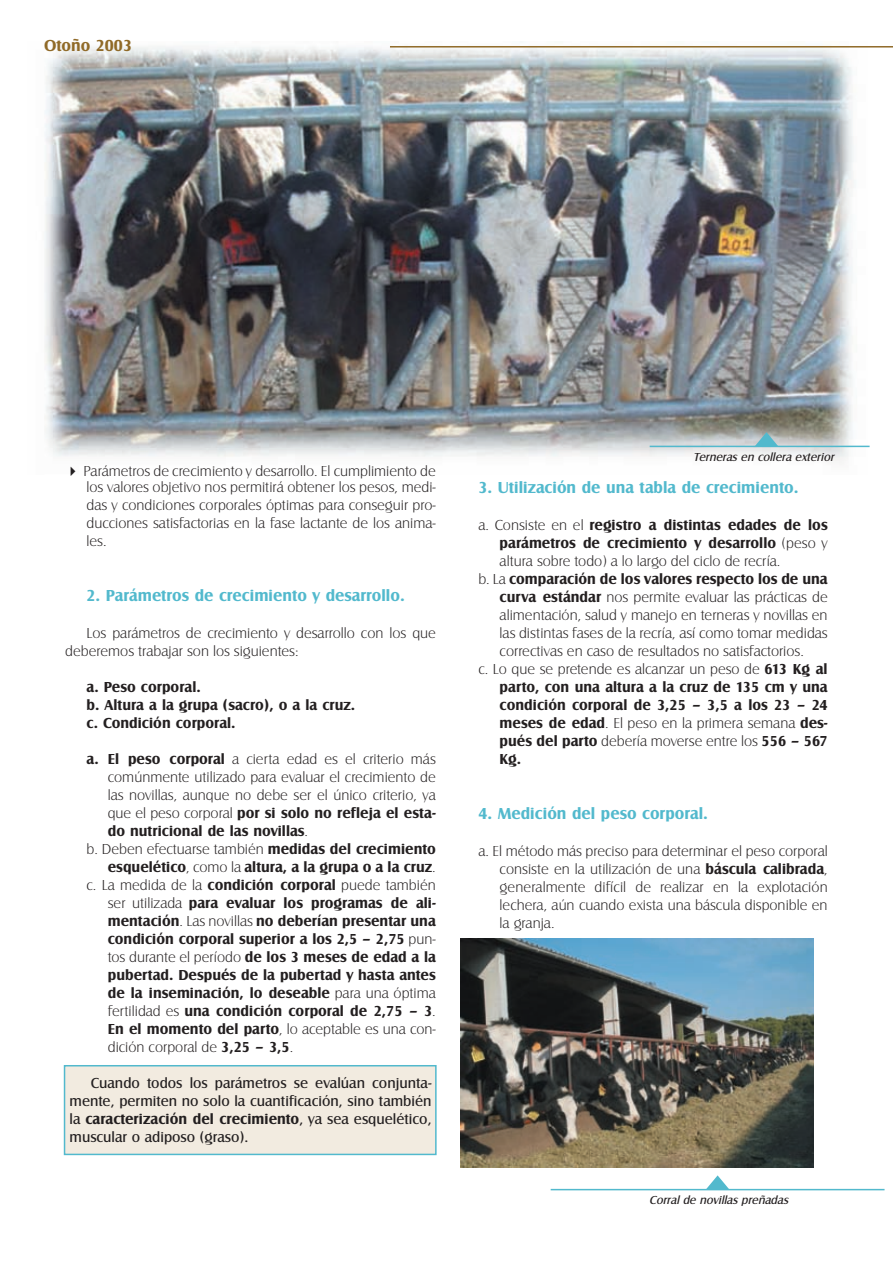
<style>
.page{position:relative;width:893px;height:1263px;background:#fff}
.page>*{position:absolute;margin:0;border:0;box-sizing:border-box;transform-origin:0 0}
.t1{font:700 16.5px "Castle T";color:#52b9cd}
.t2{font:700 16.5px "Castle T";color:#906a28}
.t3{font:15px/18px "Castle T Ligh";color:#231f20;text-align:justify}
.t4{font:700 15px/18px "Castle T";color:#231f20}
.t5{font:15px/18px "Castle T";color:#231f20;text-align:justify}
.t6{font:italic 12px "Castle T";color:#231f20}
.s1{font-family:"Castle T";font-weight:700}
.s2{font-family:"Castle T Ligh";font-weight:400}
.s3{font-weight:700}
</style>
<div class="page">
<img style="left:44px;top:46px;width:824px;height:417px">
<div style="left:65px;top:1066px;width:371px;height:88px;background:#f2ebe0"></div>
<div style="left:64px;top:1065px;width:373px;height:90px;border:2px solid #52b9cd"></div>
<hr style="left:390px;top:46px;width:503px;height:2px;background:#906a28">
<hr style="left:650px;top:446px;width:220px;height:1px;background:#52b9cd">
<svg style="left:755px;top:432px;width:23px;height:14px"></svg>
<hr style="left:551px;top:1189px;width:333px;height:1px;background:#52b9cd">
<svg style="left:706px;top:1175px;width:23px;height:14px"></svg>
<img style="left:461px;top:938px;width:353px;height:229px">
<p class="t2" style="left:44px;top:36px;width:89px">Otoño 2003</p>
<p class="t3" style="left:65px;top:463px;width:372px;line-height:16px;text-align:right">✔ Parámetros de crecimiento y desarrollo. El cumplimiento de los valores objetivo nos permitirá obtener los pesos, medi-</p>
<p class="t3" style="left:87px;top:496px;width:351px">das y condiciones corporales óptimas para conseguir pro&shy;ducciones satisfactorias en la fase lactante de los anima&shy;les.</p>
<p class="t1" style="left:87px;top:585px;width:320px">2. Parámetros de crecimiento y desarrollo.</p>
<p class="t3" style="left:65px;top:623px;width:372px;text-indent:21px">Los parámetros de crecimiento y desarrollo con los que deberemos trabajar son los siguientes:</p>
<p class="t4" style="left:87px;top:677px;width:270px">a. Peso corporal.<br>b. Altura a la grupa (sacro), o a la cruz. c. Condición corporal.</p>
<p class="t3" style="left:108px;top:749px;width:330px;text-indent:-21px"><span class="s1">a. El peso corporal</span> a cierta edad es el criterio más comúnmente utilizado para evaluar el crecimiento de las novillas, aunque no debe ser el único criterio, ya</p>
<p class="t4" style="left:108px;top:803px;width:330px"><span class="s2">que el peso corporal</span> por si solo no refleja el esta&shy;do nutricional de las novillas<span class="s2">.</span></p>
<p class="t3" style="left:87px;top:839px;width:351px">b. Deben efectuarse también <span class="s1">medidas del crecimiento</span></p>
<p class="t4" style="left:108px;top:857px;width:330px">esquelético<span class="s2">, como la</span> altura, a la grupa o a la cruz<span class="s2">.</span></p>
<p class="t3" style="left:87px;top:875px;width:351px">c. La medida de la <span class="s1">condición corporal</span> puede también</p>
<p class="t4" style="left:108px;top:893px;width:330px;text-align:justify"><span class="s2">ser utilizada</span> para evaluar los programas de ali&shy;mentación<span class="s2">. Las novillas</span> no deberían presentar una condición corporal superior a los 2,5 – 2,75 <span class="s2">pun&shy;tos durante el período</span> de los 3 meses de edad a la pubertad. Después de la pubertad y hasta antes de la inseminación, lo deseable <span class="s2">para una óptima fertilidad es</span> una condición corporal de 2,75 – 3<span class="s2">.</span></p>
<p class="t3" style="left:108px;top:1019px;width:330px"><span class="s1">En el momento del parto</span>, lo aceptable es una con&shy;dición corporal de <span class="s1">3,25 – 3,5</span>.</p>
<p class="t5" style="left:70px;top:1073px;width:364px;text-indent:21px">Cuando todos los parámetros se evalúan conjunta&shy;mente, permiten no solo la cuantificación, sino también la <span class="s3">caracterización del crecimiento</span>, ya sea esquelético, muscular o adiposo (graso).</p>
<p class="t6" style="left:693px;top:450px;width:144px">Terneras en collera exterior</p>
<p class="t1" style="left:478px;top:477px;width:322px">3. Utilización de una tabla de crecimiento.</p>
<p class="t4" style="left:478px;top:515px;width:351px;text-align:right"><span class="s2">a. Consiste en el</span> registro a distintas edades de los parámetros de crecimiento y desarrollo <span class="s2">(peso y</span></p>
<p class="t3" style="left:500px;top:551px;width:282px">altura sobre todo) a lo largo del ciclo de recría.</p>
<p class="t4" style="left:478px;top:569px;width:351px"><span class="s2">b. La</span> comparación de los valores respecto los de una</p>
<p class="t3" style="left:500px;top:587px;width:330px"><span class="s1">curva estándar</span> nos permite evaluar las prácticas de</p>
<p class="t3" style="left:500px;top:605px;width:330px">alimentación, salud y manejo en terneras y novillas en</p>
<p class="t3" style="left:500px;top:623px;width:330px">las distintas fases de la recría, así como tomar medidas</p>
<p class="t3" style="left:500px;top:641px;width:306px">correctivas en caso de resultados no satisfactorios.</p>
<p class="t3" style="left:478px;top:659px;width:351px">c. Lo que se pretende es alcanzar un peso de <span class="s1">613 Kg al</span></p>
<p class="t4" style="left:500px;top:677px;width:330px">parto, con una altura a la cruz de 135 cm y una condición corporal de 3,25 – 3,5 a los 23 – 24</p>
<p class="t3" style="left:500px;top:713px;width:330px"><span class="s1">meses de edad</span>. El peso en la primera semana <span class="s1">des&shy;pués del parto</span> debería moverse entre los <span class="s1">556 – 567</span></p>
<p class="t4" style="left:500px;top:749px;width:23px">Kg.</p>
<p class="t1" style="left:478px;top:803px;width:231px">4. Medición del peso corporal.</p>
<p class="t3" style="left:500px;top:841px;width:330px;text-indent:-21px">a. El método más preciso para determinar el peso corporal consiste en la utilización de una <span class="s1">báscula calibrada</span>, generalmente difícil de realizar en la explotación lechera, aún cuando exista una báscula disponible en la granja.</p>
<p class="t6" style="left:649px;top:1192px;width:142px">Corral de novillas preñadas</p>
</div>
